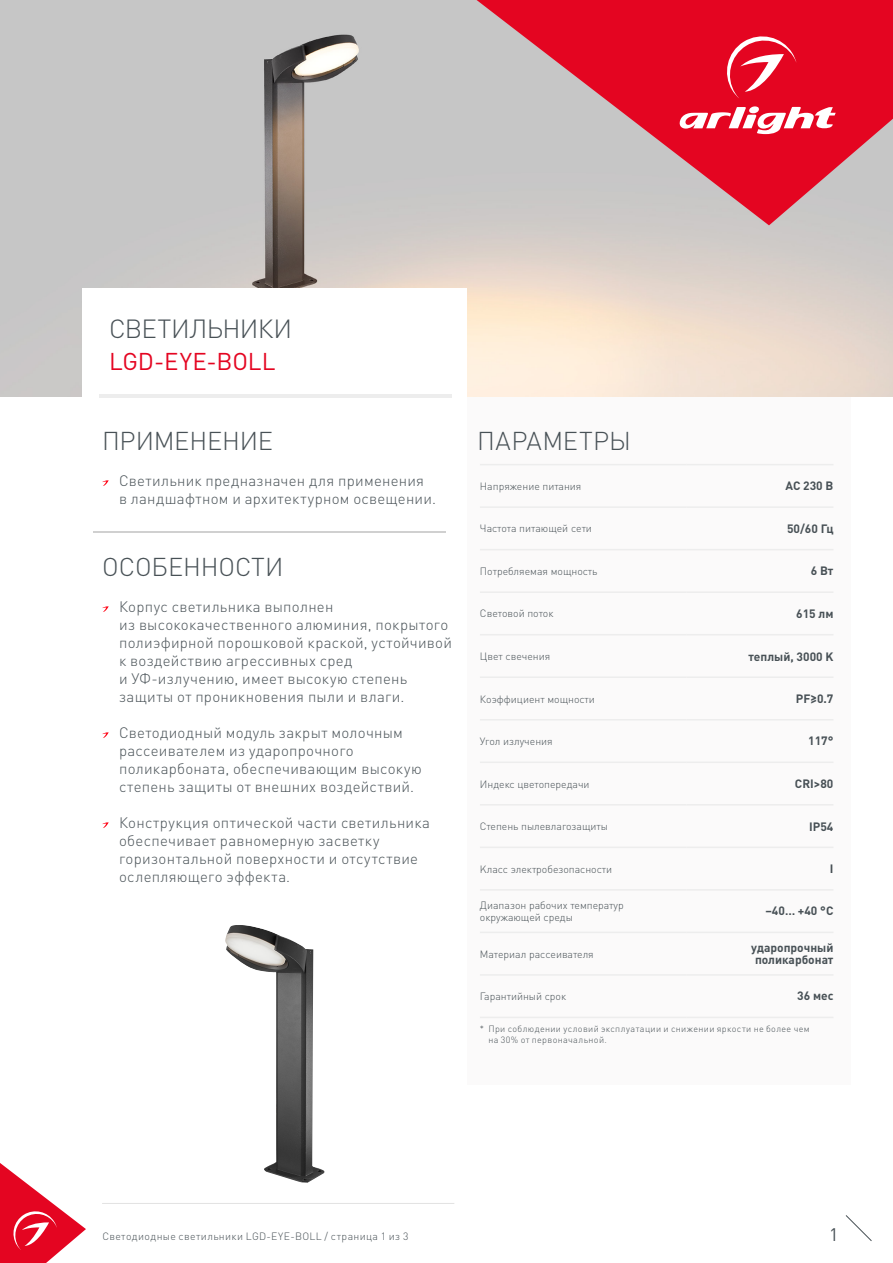
<style>
.page{position:relative;width:893px;height:1263px;background:#fff}
.page>*{position:absolute;margin:0;border:0;box-sizing:border-box;transform-origin:0 0}
.t1{font:300 25.95px "DIN Pro";letter-spacing:-.025em;color:#485156}
.t2{font:300 25.5px "DIN Pro";letter-spacing:-.005em;color:#485156}
.t3{font:300 25.5px "DIN Pro";letter-spacing:.015em;color:#485156}
.t4{font:24px "DIN Pro";letter-spacing:-.005em;color:#e40521}
.t5{font:18px "DIN Pro";color:#485156}
.t6{font:300 15px/18px "DIN Pro";letter-spacing:.02em;color:#485156}
.t7{font:700 12px/12px "DIN Pro";color:#485156;text-align:center}
.t8{font:300 10.5px/12px "DIN Pro";color:#485156}
.t9{font:300 10.5px "DIN Pro";letter-spacing:.04em;color:#485156}
.t10{font:300 9px/10.5px "DIN Pro";letter-spacing:.04em;color:#485156}
</style>
<div class="page">
<svg style="left:845px;top:1215px;width:27px;height:26px"></svg>
<hr style="left:102px;top:1203px;width:352px;height:1px;background:#e3e3e3">
<img style="left:0;top:0;width:893px;height:396px">
<div style="left:467px;top:397px;width:383px;height:687px;background:#fbfafa"></div>
<hr style="left:480px;top:464px;width:206px;height:1px;background:#ededed">
<hr style="left:686px;top:464px;width:147px;height:1px;background:#ededed">
<hr style="left:480px;top:506px;width:206px;height:2px;background:#ededed">
<hr style="left:686px;top:506px;width:147px;height:2px;background:#ededed">
<hr style="left:480px;top:549px;width:206px;height:1px;background:#ededed">
<hr style="left:686px;top:549px;width:147px;height:1px;background:#ededed">
<hr style="left:480px;top:591px;width:206px;height:2px;background:#ededed">
<hr style="left:686px;top:591px;width:147px;height:2px;background:#ededed">
<hr style="left:480px;top:634px;width:206px;height:1px;background:#ededed">
<hr style="left:686px;top:634px;width:147px;height:1px;background:#ededed">
<hr style="left:480px;top:676px;width:206px;height:2px;background:#ededed">
<hr style="left:686px;top:676px;width:147px;height:2px;background:#ededed">
<hr style="left:480px;top:719px;width:206px;height:1px;background:#ededed">
<hr style="left:686px;top:719px;width:147px;height:1px;background:#ededed">
<hr style="left:480px;top:761px;width:206px;height:2px;background:#ededed">
<hr style="left:686px;top:761px;width:147px;height:2px;background:#ededed">
<hr style="left:480px;top:804px;width:206px;height:1px;background:#ededed">
<hr style="left:686px;top:804px;width:147px;height:1px;background:#ededed">
<hr style="left:480px;top:846px;width:206px;height:2px;background:#ededed">
<hr style="left:686px;top:846px;width:147px;height:2px;background:#ededed">
<hr style="left:480px;top:889px;width:206px;height:2px;background:#ededed">
<hr style="left:686px;top:889px;width:147px;height:2px;background:#ededed">
<hr style="left:480px;top:932px;width:206px;height:1px;background:#ededed">
<hr style="left:686px;top:932px;width:147px;height:1px;background:#ededed">
<hr style="left:480px;top:974px;width:206px;height:2px;background:#ededed">
<hr style="left:686px;top:974px;width:147px;height:2px;background:#ededed">
<hr style="left:480px;top:1017px;width:206px;height:1px;background:#ededed">
<hr style="left:686px;top:1017px;width:147px;height:1px;background:#ededed">
<div style="left:82px;top:288px;width:384px;height:117px;background:#fff"></div>
<hr style="left:99px;top:394px;width:352px;height:3px;background:#ededed">
<hr style="left:94px;top:531px;width:352px;height:1px;background:#d0d0d0">
<svg style="left:102px;top:480px;width:7px;height:6px"></svg>
<svg style="left:102px;top:606px;width:7px;height:6px"></svg>
<svg style="left:102px;top:732px;width:7px;height:6px"></svg>
<svg style="left:102px;top:822px;width:7px;height:6px"></svg>
<img style="left:225px;top:925px;width:100px;height:257px">
<svg style="left:477px;top:0;width:416px;height:225px;background:#d6606e"></svg>
<svg style="left:677px;top:106px;width:159px;height:31px"></svg>
<svg style="left:722px;top:31px;width:74px;height:68px;background:#e82f46"></svg>
<svg style="left:0;top:1163px;width:86px;height:100px"></svg>
<h1 class="t1" style="left:109px;top:311px;width:185px">СВЕТИЛЬНИКИ</h1>
<h3 class="t4" style="left:109px;top:345px;width:168px">LGD-EYE-BOLL</h3>
<h2 class="t2" style="left:102px;top:423px;width:172px">ПРИМЕНЕНИЕ</h2>
<p class="t6" style="left:119px;top:471px;width:318px">Светильник предназначен для применения<br>в ландшафтном и архитектурном освещении.</p>
<h2 class="t2" style="left:102px;top:549px;width:183px">ОСОБЕННОСТИ</h2>
<p class="t6" style="left:119px;top:597px;width:334px">Корпус светильника выполнен<br>из высококачественного алюминия, покрытого полиэфирной порошковой краской, устойчивой к воздействию агрессивных сред<br>и УФ-излучению, имеет высокую степень защиты от проникновения пыли и влаги.</p>
<p class="t6" style="left:119px;top:723px;width:304px">Светодиодный модуль закрыт молочным рассеивателем из ударопрочного поликарбоната, обеспечивающим высокую степень защиты от внешних воздействий.</p>
<p class="t6" style="left:119px;top:813px;width:312px">Конструкция оптической части светильника обеспечивает равномерную засветку горизонтальной поверхности и отсутствие ослепляющего эффекта.</p>
<h2 class="t3" style="left:477px;top:423px;width:155px">ПАРАМЕТРЫ</h2>
<p class="t8" style="left:480px;top:480px;width:103px">Напряжение питания</p>
<p class="t7" style="left:785px;top:479px;width:49px">AC 230 В</p>
<p class="t8" style="left:480px;top:522px;width:114px">Частота питающей сети</p>
<p class="t7" style="left:787px;top:522px;width:48px">50/60 Гц</p>
<p class="t8" style="left:480px;top:565px;width:119px">Потребляемая мощность</p>
<p class="t7" style="left:811px;top:564px;width:24px">6 Вт</p>
<p class="t8" style="left:480px;top:607px;width:75px">Световой поток</p>
<p class="t7" style="left:796px;top:607px;width:39px">615 лм</p>
<p class="t8" style="left:480px;top:650px;width:72px">Цвет свечения</p>
<p class="t7" style="left:749px;top:650px;width:86px">теплый, 3000 K</p>
<p class="t8" style="left:480px;top:692px;width:116px">Коэффициент мощности</p>
<p class="t7" style="left:796px;top:692px;width:39px">PF≥0.7</p>
<p class="t8" style="left:480px;top:735px;width:74px">Угол излучения</p>
<p class="t7" style="left:808px;top:734px;width:27px">117°</p>
<p class="t8" style="left:480px;top:777px;width:111px">Индекс цветопередачи</p>
<p class="t7" style="left:795px;top:777px;width:40px">CRI&gt;80</p>
<p class="t8" style="left:480px;top:820px;width:130px">Степень пылевлагозащиты</p>
<p class="t7" style="left:809px;top:820px;width:26px">IP54</p>
<p class="t8" style="left:480px;top:862px;width:134px">Kласс электробезопасности</p>
<p class="t7" style="left:830px;top:862px;width:5px">I</p>
<p class="t8" style="left:480px;top:899px;width:145px">Диапазон рабочих температур окружающей среды</p>
<p class="t7" style="left:765px;top:904px;width:69px">–40… +40 °С</p>
<p class="t8" style="left:480px;top:947px;width:115px">Материал рассеивателя</p>
<p class="t7" style="left:751px;top:941px;width:84px">ударопрочный поликарбонат</p>
<p class="t8" style="left:480px;top:990px;width:88px">Гарантийный срок</p>
<p class="t7" style="left:797px;top:989px;width:38px">36 мес</p>
<p class="t10" style="left:488px;top:1023px;width:323px;text-indent:-9px">* При соблюдении условий эксплуатации и снижении яркости не более чем на 30% от первоначальной.</p>
<p class="t9" style="left:102px;top:1229px;width:308px">Светодиодные светильники LGD-EYE-BOLL / страница 1 из 3</p>
<p class="t5" style="left:829px;top:1222px;width:11px">1</p>
</div>
